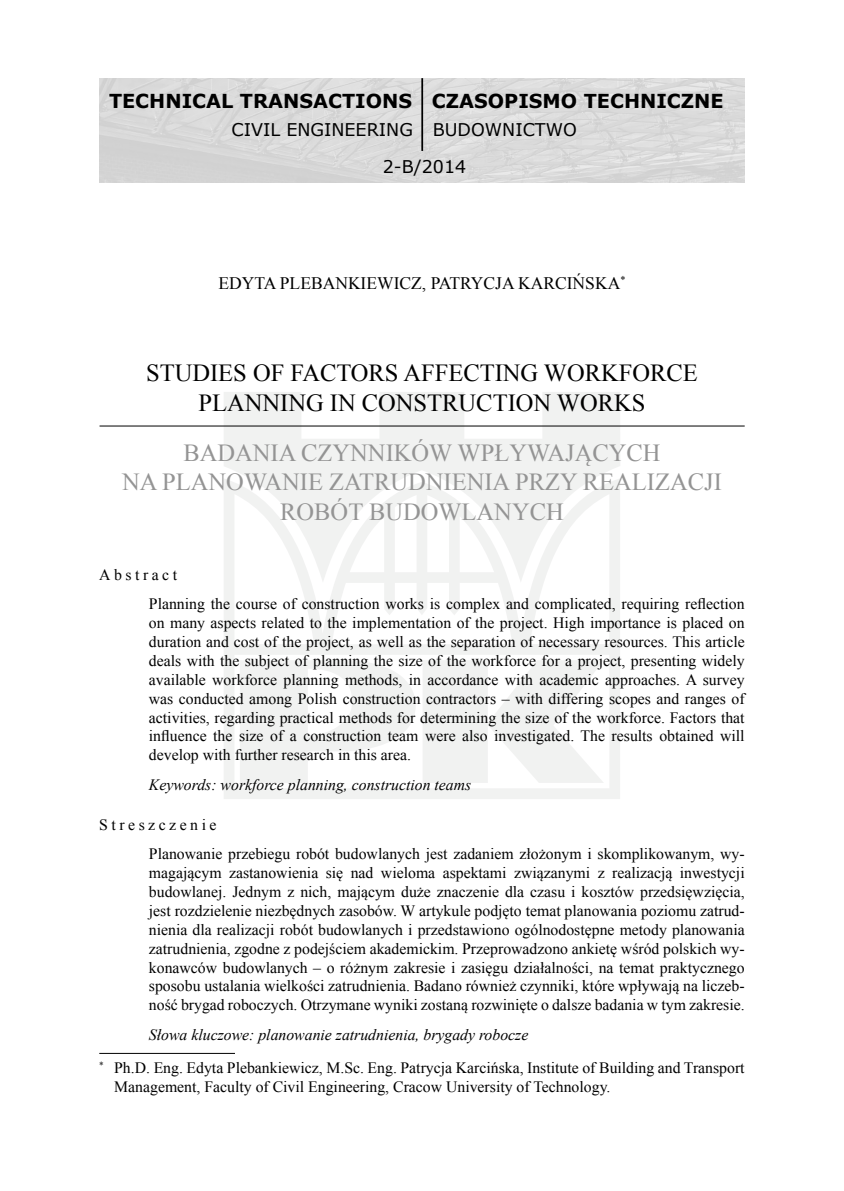
<style>
.page{position:relative;width:844px;height:1191px;background:#fff}
.page>*{position:absolute;margin:0;border:0;box-sizing:border-box;transform-origin:0 0}
.tytul_artukulu_angie{font:24.5px/29.4px "Times New Roman";color:#949494;text-align:center}
.tytul_artykulu{font:24.5px/29.4px "Times New Roman";color:#000;text-align:center}
.t1{font:700 19.25px "Verdana";color:#000}
.autor{font:17.5px "Times New Roman";color:#000}
.t2{font:17.5px "Verdana";color:#000}
.streszczenie_tekst{font:15.75px/18.9px "Times New Roman";color:#000;text-align:justify}
.przypis_cz{font:15.75px/18.9px "Times New Roman";color:#000}
.slowa_kluczowe{font:italic 15.75px "Times New Roman";color:#000}
.streszczenie{font:15.75px "Times New Roman";letter-spacing:.22em;color:#000}
</style>
<div class="page">
<svg style="left:223px;top:392px;width:397px;height:407px;fill:#f1f2f1"></svg>
<hr style="left:99px;top:1053px;width:136px;height:1px;background:#000">
<img style="left:99px;top:78px;width:645px;height:104px">
<hr style="left:421px;top:78px;width:2px;height:73px;background:#000">
<hr style="left:99px;top:425px;width:645px;height:1px;background:#000">
<p class="t1" style="left:109px;top:87px;width:304px">TECHNICAL TRANSACTIONS</p>
<p class="t2" style="left:231px;top:118px;width:183px">CIVIL ENGINEERING</p>
<p class="t2" style="left:382px;top:155px;width:85px">2-B/2014</p>
<p class="t1" style="left:432px;top:87px;width:293px">CZASOPISMO TECHNICZNE</p>
<p class="t2" style="left:432px;top:118px;width:145px">BUDOWNICTWO</p>
<p class="autor" style="left:218px;top:271px;width:408px">EDYTA PLEBANKIEWICZ, PATRYCJA KARCIŃSKA<sup>*</sup></p>
<p class="tytul_artykulu" style="left:146px;top:358px;width:553px">STUDIES OF FACTORS AFFECTING WORKFORCE<br>PLANNING IN CONSTRUCTION WORKS</p>
<p class="tytul_artukulu_angie" style="left:122px;top:438px;width:601px">BADANIA CZYNNIKÓW WPŁYWAJĄCYCH<br>NA PLANOWANIE ZATRUDNIENIA PRZY REALIZACJI<br>ROBÓT BUDOWLANYCH</p>
<p class="streszczenie" style="left:99px;top:564px;width:79px">Abstract</p>
<p class="streszczenie_tekst" style="left:149px;top:594px;width:597px">Planning the course of construction works is complex and complicated, requiring reflection on many aspects related to the implementation of the project. High importance is placed on duration and cost of the project, as well as the separation of necessary resources. This article deals with the subject of planning the size of the workforce for a project, presenting widely available workforce planning methods, in accordance with academic approaches. A survey was conducted among Polish construction contractors – with differing scopes and ranges of activities, regarding practical methods for determining the size of the workforce. Factors that influence the size of a construction team were also investigated. The results obtained will develop with further research in this area.</p>
<p class="slowa_kluczowe" style="left:149px;top:773px;width:324px">Keywords: workforce planning, construction teams</p>
<p class="streszczenie" style="left:99px;top:813px;width:119px">Streszczenie</p>
<p class="streszczenie_tekst" style="left:149px;top:844px;width:597px">Planowanie przebiegu robót budowlanych jest zadaniem złożonym i skomplikowanym, wy&shy;magającym zastanowienia się nad wieloma aspektami związanymi z realizacją inwestycji budowlanej. Jednym z nich, mającym duże znaczenie dla czasu i kosztów przedsięwzięcia, jest rozdzielenie niezbędnych zasobów. W artykule podjęto temat planowania poziomu zatrud&shy;nienia dla realizacji robót budowlanych i przedstawiono ogólnodostępne metody planowania zatrudnienia, zgodne z podejściem akademickim. Przeprowadzono ankietę wśród polskich wy&shy;konawców budowlanych – o różnym zakresie i zasięgu działalności, na temat praktycznego sposobu ustalania wielkości zatrudnienia. Badano również czynniki, które wpływają na liczeb&shy;ność brygad roboczych. Otrzymane wyniki zostaną rozwinięte o dalsze badania w tym zakresie.</p>
<p class="slowa_kluczowe" style="left:149px;top:1023px;width:381px">Słowa kluczowe: planowanie zatrudnienia, brygady robocze</p>
<p class="przypis_cz" style="left:114px;top:1057px;width:631px;text-indent:-15px"><sup>*</sup> Ph.D. Eng. Edyta Plebankiewicz, M.Sc. Eng. Patrycja Karcińska, Institute of Building and Transport<br>Management, Faculty of Civil Engineering, Cracow University of Technology.</p>
</div>
